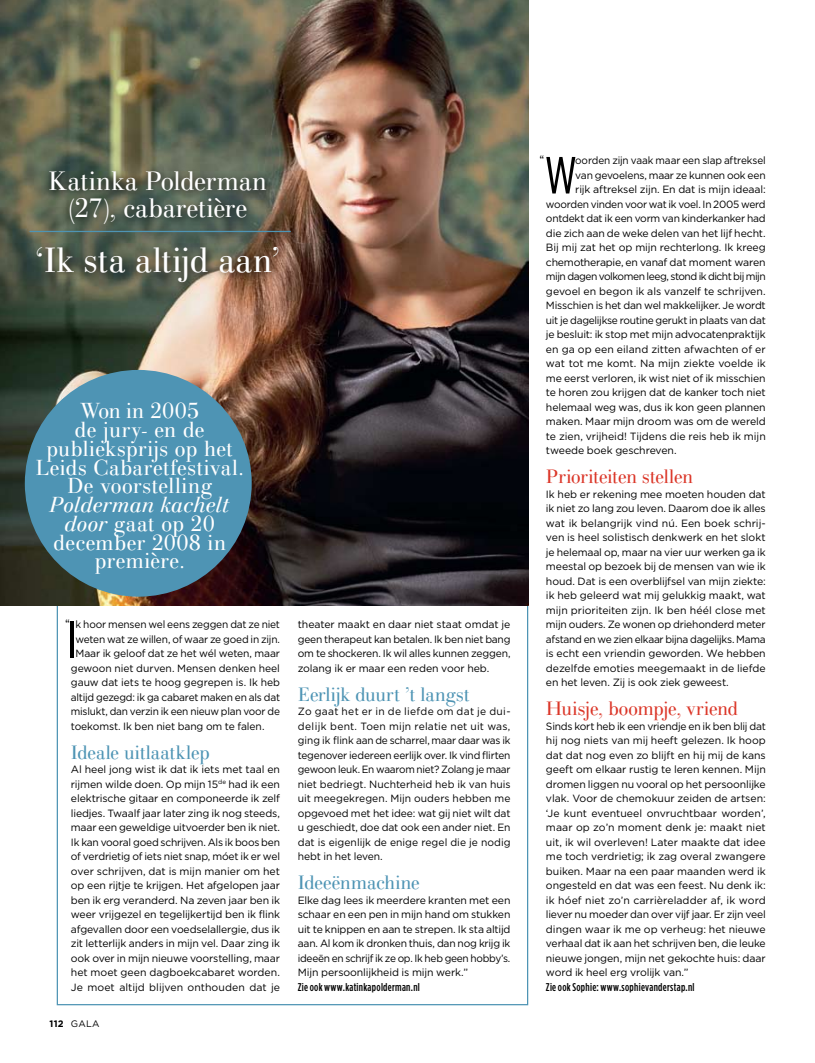
<style>
.page{position:relative;width:815px;height:1063px;background:#fff}
.page>*{position:absolute;margin:0;border:0;box-sizing:border-box;transform-origin:0 0}
.t1{font:51.88px "Gotham Condensed";color:#000}
.t2{font:300 36.25px "Linotype Gianotten";letter-spacing:-.03em;color:#fff}
.t3{font:300 27.5px/27.5px "Linotype Gianotten";letter-spacing:-.03em;color:#fff;text-align:center}
.t4{font:300 22.5px/18.8px "Linotype Gianotten";letter-spacing:-.01em;color:#fff;text-align:center}
.t5{font:300 20px "Linotype Gianotten";letter-spacing:-.035em;color:#4e94b4}
.t6{font:300 20px "Linotype Gianotten";letter-spacing:-.045em;color:#db3628}
.t7{font:500 11.25px "Gotham Condensed";letter-spacing:.025em;color:#000}
.t8{font:11.25px "Coranto";color:#000}
.t9{font:10.5px/14.5px "Gotham";letter-spacing:-.015em;color:#000;text-align:justify}
.t10{font:10.5px "Gotham";letter-spacing:-.015em;color:#000;scale:.96 1}
.t11{font:10.5px "Gotham";letter-spacing:-.05em;color:#000}
.t12{font:10.5px "Gotham";letter-spacing:-.015em;color:#000;scale:.95 1}
.t13{font:9.38px "Gotham";color:#000}
.s1{font-style:italic}
.s2{font-weight:700}
</style>
<div class="page">
<img style="left:0;top:0;width:528px;height:606px">
<div style="left:31px;top:165px;width:255px;height:125px;background:#000;opacity:.75"></div>
<div style="left:25px;top:370px;width:227px;height:227px;background:#4e94b4;border-radius:50%"></div>
<div style="left:21px;top:222px;width:281px;height:25px;background:#000;opacity:.75"></div>
<hr style="left:30px;top:231px;width:261px;height:1px;background:#4e94b4">
<p class="t3" style="left:48px;top:167px;width:220px">Katinka Polderman (27), cabaretière</p>
<p class="t2" style="left:35px;top:238px;width:247px">‘Ik sta altijd aan’</p>
<p class="t4" style="left:35px;top:402px;width:210px">Won in 2005<br>de jury- en de publieksprijs op het<br>Leids Cabaretfestival.<br>De voorstelling<br><span class="s1">Polderman kachelt door</span> gaat op 20 december 2008 in première.</p>
<p class="t8" style="left:65px;top:618px;width:6px">“</p>
<p class="t9" style="left:298px;top:617px;width:214px">theater maakt en daar niet staat omdat je geen therapeut kan betalen. Ik ben niet bang om te shockeren. Ik wil alles kunnen zeggen, zolang ik er maar een reden voor heb.</p>
<p class="t5" style="left:298px;top:682px;width:174px">Eerlijk duurt ’t langst</p>
<p class="t9" style="left:298px;top:704px;width:214px">Zo gaat het er in de liefde om dat je dui&shy;delijk bent. Toen mijn relatie net uit was, ging ik flink aan de scharrel, maar daar was ik tegenover iedereen eerlijk over. Ik vind flirten gewoon leuk. En waarom niet? Zolang je maar niet bedriegt. N uchterheid heb ik van huis uit meegekregen. Mijn ouders hebben me opgevoed met het idee: wat gij niet wilt dat u geschiedt, doe dat ook een ander niet. En dat is eigenlijk de enige regel die je nodig hebt in het leven.</p>
<p class="t5" style="left:298px;top:870px;width:124px">Ideeënmachine</p>
<p class="t9" style="left:298px;top:893px;width:214px">Elke dag lees ik meerdere kranten met een schaar en een pen in mijn hand om stukken uit te knippen en aan te strepen. Ik sta altijd aan. Al kom ik dronken thuis, dan nog krijg ik ideeën en schrijf ik ze op. Ik heb geen hobby’s.<br>Mijn persoonlijkheid is mijn werk.”</p>
<p class="t7" style="left:298px;top:980px;width:124px">Zie ook www.katinkapolderman.nl</p>
<p class="t13" style="left:50px;top:1018px;width:51px"><span class="s2">112</span> GALA</p>
<p class="t1" style="left:68px;top:610px;width:11px">I</p>
<p class="t9" style="left:75px;top:617px;width:206px">k hoor mensen wel eens zeggen dat ze niet</p>
<p class="t10" style="left:75px;top:632px;width:214px">weten wat ze willen, of waar ze goed in zijn.</p>
<p class="t9" style="left:75px;top:646px;width:206px">Maar ik geloof dat ze het wél weten, maar</p>
<p class="t9" style="left:71px;top:661px;width:210px">gewoon niet durven. Mensen denken heel</p>
<p class="t9" style="left:71px;top:675px;width:211px">gauw dat iets te hoog gegrepen is. Ik heb</p>
<p class="t10" style="left:71px;top:690px;width:219px">altijd gezegd: ik ga cabaret maken en als dat</p>
<p class="t10" style="left:71px;top:705px;width:219px">mislukt, dan verzin ik een nieuw plan voor de</p>
<p class="t9" style="left:71px;top:719px;width:195px">toekomst. Ik ben niet bang om te falen.</p>
<p class="t5" style="left:71px;top:740px;width:140px">Ideale uitlaatklep</p>
<p class="t9" style="left:71px;top:762px;width:211px">Al heel jong wist ik dat ik iets met taal en rijmen wilde doen. Op mijn 15<sup>de</sup> had ik een elektrische gitaar en componeerde ik zelf liedjes. Twaalf jaar later zing ik nog steeds, maar een geweldige uitvoerder ben ik niet.<br>Ik kan vooral goed schrijven. Als ik boos ben of verdrietig of iets niet snap, móet ik er wel over schrijven, dat is mijn manier om het op een rijtje te krijgen. Het afgelopen jaar ben ik erg veranderd. Na zeven jaar ben ik weer vrijgezel en tegelijkertijd ben ik flink afgevallen door een voedselallergie, dus ik zit letterlijk anders in mijn vel. Daar zing ik ook over in mijn nieuwe voorstelling, maar het moet geen dagboekcabaret worden.<br>Je moet altijd blijven onthouden dat je</p>
<p class="t8" style="left:540px;top:154px;width:6px">“</p>
<p class="t1" style="left:545px;top:146px;width:33px">W</p>
<p class="t12" style="left:575px;top:154px;width:202px">oorden zijn vaak maar een slap aftreksel</p>
<p class="t9" style="left:575px;top:168px;width:192px">van gevoelens, maar ze kunnen ook een</p>
<p class="t9" style="left:575px;top:182px;width:192px">rijk aftreksel zijn. En dat is mijn ideaal:</p>
<p class="t9" style="left:546px;top:197px;width:221px">woorden vinden voor wat ik voel. In 2005 werd</p>
<p class="t9" style="left:546px;top:211px;width:221px">ontdekt dat ik een vorm van kinderkanker had</p>
<p class="t9" style="left:546px;top:226px;width:221px">die zich aan de weke delen van het lijf hecht.</p>
<p class="t9" style="left:546px;top:240px;width:221px">Bij mij zat het op mijn rechterlong. Ik kreeg</p>
<p class="t9" style="left:546px;top:255px;width:221px">chemotherapie, en vanaf dat moment waren</p>
<p class="t11" style="left:546px;top:270px;width:221px">mijn dagen volkomen leeg, stond ik dicht bij mijn</p>
<p class="t9" style="left:546px;top:284px;width:221px">gevoel en begon ik als vanzelf te schrijven.</p>
<p class="t9" style="left:546px;top:298px;width:221px">Misschien is het dan wel makkelijker. Je wordt</p>
<p class="t9" style="left:546px;top:313px;width:221px">uit je dagelijkse routine gerukt in plaats van dat</p>
<p class="t9" style="left:546px;top:327px;width:221px">je besluit: ik stop met mijn advocatenpraktijk</p>
<p class="t9" style="left:546px;top:342px;width:221px">en ga op een eiland zitten afwachten of er</p>
<p class="t9" style="left:546px;top:356px;width:221px">wat tot me komt. Na mijn ziekte voelde ik</p>
<p class="t9" style="left:546px;top:371px;width:221px">me eerst verloren, ik wist niet of ik misschien</p>
<p class="t9" style="left:546px;top:385px;width:221px">te horen zou krijgen dat de kanker toch niet</p>
<p class="t9" style="left:546px;top:400px;width:221px">helemaal weg was, dus ik kon geen plannen</p>
<p class="t9" style="left:546px;top:414px;width:221px">maken. Maar mijn droom was om de wereld</p>
<p class="t9" style="left:546px;top:429px;width:221px">te zien, vrijheid! Tijdens die reis heb ik mijn</p>
<p class="t9" style="left:546px;top:443px;width:132px">tweede boek geschreven.</p>
<p class="t6" style="left:546px;top:464px;width:149px">Prioriteiten stellen</p>
<p class="t9" style="left:546px;top:487px;width:221px">Ik heb er rekening mee moeten houden dat ik niet zo lang zou leven. Daarom doe ik alles wat ik belangrijk vind nú. Een boek schrij&shy;ven is heel solistisch denkwerk en het slokt je helemaal op, maar na vier uur werken ga ik meestal op bezoek bij de mensen van wie ik houd. Dat is een overblijfsel van mijn ziekte: ik heb geleerd wat mij gelukkig maakt, wat mijn prioriteiten zijn. Ik ben héél close met mijn ouders. Ze wonen op driehonderd meter afstand en we zien elkaar bijna dagelijks. Mama is echt een vriendin geworden. We hebben dezelfde emoties meegemaakt in de liefde en het leven. Zij is ook ziek geweest.</p>
<p class="t6" style="left:546px;top:696px;width:194px">Huisje, boompje, vriend</p>
<p class="t9" style="left:546px;top:719px;width:221px">Sinds kort heb ik een vriendje en ik ben blij dat hij nog niets van mij heeft gelezen. Ik hoop dat dat nog even zo blijft en hij mij de kans geeft om elkaar rustig te leren kennen. Mijn dromen liggen nu vooral op het persoonlijke vlak. Voor de chemokuur zeiden de artsen: ‘Je kunt eventueel onvruchtbaar worden’, maar op zo’n moment denk je: maakt niet uit, ik wil overleven! Later maakte dat idee me toch verdrietig; ik zag overal zwangere buiken. Maar na een paar maanden werd ik ongesteld en dat was een feest. N u denk ik: ik hóef niet zo’n carrièreladder af, ik word liever nu moeder dan over vijf jaar. Er zijn veel dingen waar ik me op verheug: het nieuwe verhaal dat ik aan het schrijven ben, die leuke nieuwe jongen, mijn net gekochte huis: daar word ik heel erg vrolijk van.”</p>
<p class="t7" style="left:546px;top:980px;width:150px">Zie ook Sophie: www.sophievanderstap.nl</p>
</div>
